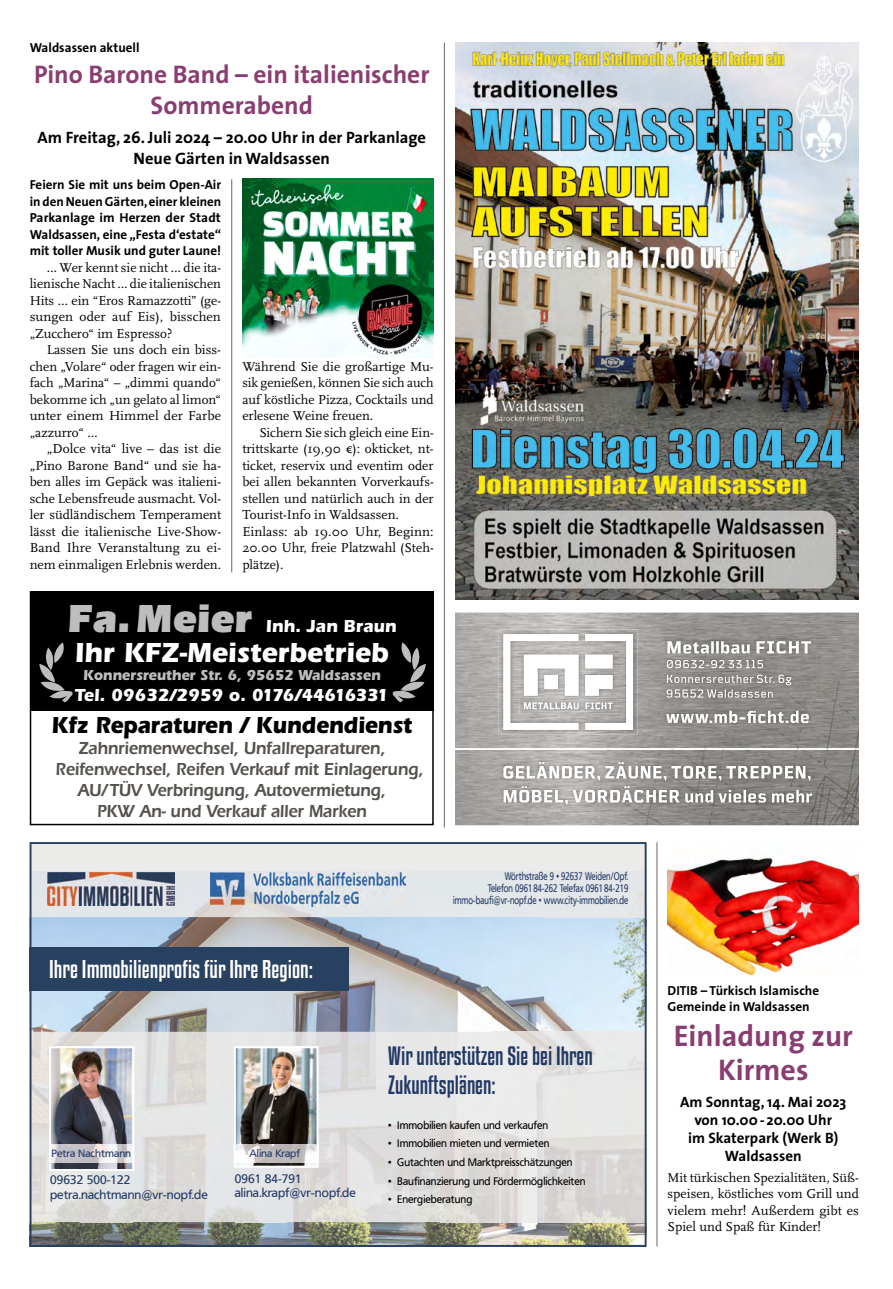
<style>
.page{position:relative;width:893px;height:1289px;background:#fff}
.page>*{position:absolute;margin:0;border:0;box-sizing:border-box;transform-origin:0 0}
.t1{font:900 40.5px "Itc Eras";color:#bebdbc;scale:.95 1}
.t2{font:700 30px/34.5px "The Sans";color:#893d71;text-align:center}
.t3{font:700 28.5px "Itc Eras";color:#fff;scale:.95 1}
.t4{font:700 25.5px/30.6px "The Sans";color:#893d71;text-align:center}
.t5{font:700 24px "Itc Eras";letter-spacing:-.01em;color:#000;scale:.91 1}
.t6{font:23.25px/29.5px "Kenyan Coffee Rg";color:#223964;scale:.95 1}
.t7{font:22.5px "Kenyan Coffee Rg";color:#fff}
.t8{font:600 18px "Itc Eras";letter-spacing:-.01em;color:#55524e;scale:.91 1}
.t9{font:700 18px "Itc Eras";letter-spacing:-.02em;color:#fff;scale:.95 1}
.t10{font:700 18px "Itc Eras";color:#fff;scale:.95 1}
.t11{font:700 16.5px/21px "The Sans";color:#000;text-align:center}
.t12{font:700 15px/18px "The Sans";color:#000;text-align:center}
.t13{font:700 15px "Itc Eras";letter-spacing:-.01em;color:#bebdbc;scale:.94 1}
.t14{font:13.5px/16.5px "Scala Pro";color:#000;text-align:justify}
.t15{font:700 13.2px/16.5px "The Sans";color:#000;text-align:justify}
.t16{font:12.3px/14.7px "Frutiger VR";color:#223964}
.t17{font:10.8px "Frutiger VR";color:#000;scale:.95 1}
.t18{font:10.8px/11.6px "Frutiger VR";color:#223964;text-align:right;scale:.74 1}
.t19{font:10.5px "Frutiger VR";color:#223964}
</style>
<div class="page">
<div style="left:30px;top:591px;width:404px;height:119px;background:#000"></div>
<svg style="left:39px;top:642px;width:33px;height:60px"></svg>
<svg style="left:393px;top:642px;width:33px;height:60px"></svg>
<div style="left:30px;top:591px;width:404px;height:234px;border:2px solid #000"></div>
<img style="left:33px;top:845px;width:610px;height:398px">
<div style="left:30px;top:842px;width:616px;height:404px;border:2px solid #294160"></div>
<hr style="left:231px;top:179px;width:1px;height:393px;background:#6a6864">
<img style="left:455px;top:43px;width:404px;height:557px">
<img style="left:455px;top:612px;width:404px;height:213px">
<img style="left:455px;top:748px;width:404px;height:1px">
<img style="left:499px;top:629px;width:139px;height:105px">
<svg style="left:503px;top:634px;width:130px;height:95px"></svg>
<img style="left:662px;top:636px;width:153px;height:92px">
<svg style="left:666px;top:710px;width:143px;height:13px"></svg>
<svg style="left:667px;top:674px;width:124px;height:23px;background:#9f9d99"></svg>
<svg style="left:667px;top:660px;width:96px;height:8px"></svg>
<svg style="left:667px;top:641px;width:144px;height:12px"></svg>
<img style="left:499px;top:757px;width:318px;height:52px">
<svg style="left:504px;top:786px;width:308px;height:18px"></svg>
<svg style="left:503px;top:762px;width:308px;height:18px"></svg>
<img style="left:242px;top:179px;width:192px;height:178px">
<img style="left:668px;top:857px;width:191px;height:118px">
<hr style="left:444px;top:43px;width:1px;height:784px;background:#6a6864">
<hr style="left:657px;top:842px;width:1px;height:404px;background:#6a6864">
<p class="t15" style="left:30px;top:39px;width:111px">Waldsassen aktuell</p>
<h3 class="t4" style="left:34px;top:58px;width:397px">Pino Barone Band – ein italienischer<br>Sommerabend</h3>
<p class="t11" style="left:37px;top:127px;width:390px">Am Freitag, 26. Juli 2024 – 20.00 Uhr in der Parkanlage<br>Neue Gärten in Waldsassen</p>
<p class="t15" style="left:30px;top:176px;width:193px">Feiern Sie mit uns beim Open-Air in den Neuen Gärten, einer kleinen Parkanlage im Herzen der Stadt Waldsassen, eine „Festa d‘estate“ mit toller Musik und guter Laune!</p>
<p class="t14" style="left:30px;top:259px;width:193px;text-indent:17px">… Wer kennt sie nicht … die ita&shy;lienische Nacht … die italienischen Hits … ein “Eros Ramazzotti” (ge&shy;sungen oder auf Eis), bisschen „Zucchero“ im Espresso?</p>
<p class="t14" style="left:30px;top:342px;width:193px;text-indent:17px">Lassen Sie uns doch ein biss&shy;chen „Volare“ oder fragen wir ein&shy;fach „Marina“ – „dimmi quando“ bekomme ich „un gelato al limon“ unter einem Himmel der Farbe „azzurro“ …</p>
<p class="t14" style="left:30px;top:441px;width:193px;text-indent:17px">„Dolce vita“ live – das ist die „Pino Barone Band“ und sie ha&shy;ben alles im Gepäck was italieni&shy;sche Lebensfreude ausmacht. Vol&shy;ler südländischem Temperament lässt die italienische Live-Show-Band Ihre Veranstaltung zu ei&shy;nem einmaligen Erlebnis werden.</p>
<p class="t14" style="left:242px;top:358px;width:193px">Während Sie die großartige Mu&shy;sik genießen, können Sie sich auch auf köstliche Pizza, Cocktails und erlesene Weine freuen.</p>
<p class="t14" style="left:242px;top:424px;width:193px;text-align:left;text-indent:17px">Sichern Sie sich gleich eine Ein&shy;trittskarte (19,90 €): okticket, nt&shy;ticket, reservix und eventim oder bei allen bekannten Vorverkaufs&shy;stellen und natürlich auch in der<br>Tourist-Info in Waldsassen.<br>Einlass: ab 19.00 Uhr, Beginn:<br>20.00 Uhr, freie Platzwahl (Steh&shy;plätze).</p>
<h1 class="t1" style="left:67px;top:595px;width:196px">Fa.Meier</h1>
<h3 class="t10" style="left:266px;top:615px;width:139px">Inh. Jan Braun</h3>
<h3 class="t3" style="left:75px;top:636px;width:332px">Ihr KFZ-Meisterbetrieb</h3>
<p class="t13" style="left:83px;top:666px;width:318px">Konnersreuther Str. 6, 95652 Waldsassen</p>
<h3 class="t9" style="left:75px;top:684px;width:332px">Tel. 09632/2959 o. 0176/44616331</h3>
<h3 class="t5" style="left:52px;top:710px;width:398px">Kfz Reparaturen / Kundendienst</h3>
<h3 class="t8" style="left:78px;top:737px;width:339px">Zahnriemenwechsel, Unfallreparaturen,</h3>
<h3 class="t8" style="left:55px;top:758px;width:406px">Reifenwechsel, Reifen Verkauf mit Einlagerung,</h3>
<h3 class="t8" style="left:78px;top:779px;width:340px">AU/TÜV Verbringung, Autovermietung,</h3>
<h3 class="t8" style="left:97px;top:800px;width:298px">PKW An- und Verkauf aller Marken</h3>
<h3 class="t7" style="left:49px;top:955px;width:265px">Ihre Immobilienprofis für Ihre Region:</h3>
<p class="t18" style="left:453px;top:871px;width:238px">Wörthstraße 9 • 92637 Weiden/Opf.<br>Telefon 0961 84-262 Telefax 0961 84-219 immo-baufi@vr-nopf.de • www.city-immobilien.de</p>
<p class="t19" style="left:52px;top:1147px;width:81px">Petra Nachtmann</p>
<p class="t19" style="left:249px;top:1147px;width:52px">Alina Krapf</p>
<p class="t16" style="left:50px;top:1172px;width:159px">09632 500-122 petra.nachtmann@vr-nopf.de</p>
<p class="t16" style="left:235px;top:1171px;width:123px">0961 84-791 alina.krapf@vr-nopf.de</p>
<h3 class="t6" style="left:388px;top:1040px;width:217px">Wir unterstützen Sie bei Ihren<br>Zukunftsplänen:</h3>
<p class="t17" style="left:388px;top:1118px;width:170px">• Immobilien kaufen und verkaufen</p>
<p class="t17" style="left:388px;top:1137px;width:171px">• Immobilien mieten und vermieten</p>
<p class="t17" style="left:388px;top:1155px;width:196px">• Gutachten und Marktpreisschätzungen</p>
<p class="t17" style="left:388px;top:1174px;width:209px">• Baufinanzierung und Fördermöglichkeiten</p>
<p class="t17" style="left:388px;top:1193px;width:90px">• Energieberatung</p>
<p class="t15" style="left:668px;top:981px;width:153px">DITIB – Türkisch Islamische<br>Gemeinde in Waldsassen</p>
<h2 class="t2" style="left:674px;top:1017px;width:181px">Einladung zur<br>Kirmes</h2>
<p class="t12" style="left:680px;top:1092px;width:168px">Am Sonntag, 14. Mai 2023 von 10.00- 20.00 Uhr<br>im Skaterpark (Werk B)<br>Waldsassen</p>
<p class="t14" style="left:668px;top:1168px;width:193px">Mit türkischen Spezialitäten, Süß&shy;speisen, köstliches vom Grill und vielem mehr! Außerdem gibt es Spiel und Spaß für Kinder!</p>
</div>
